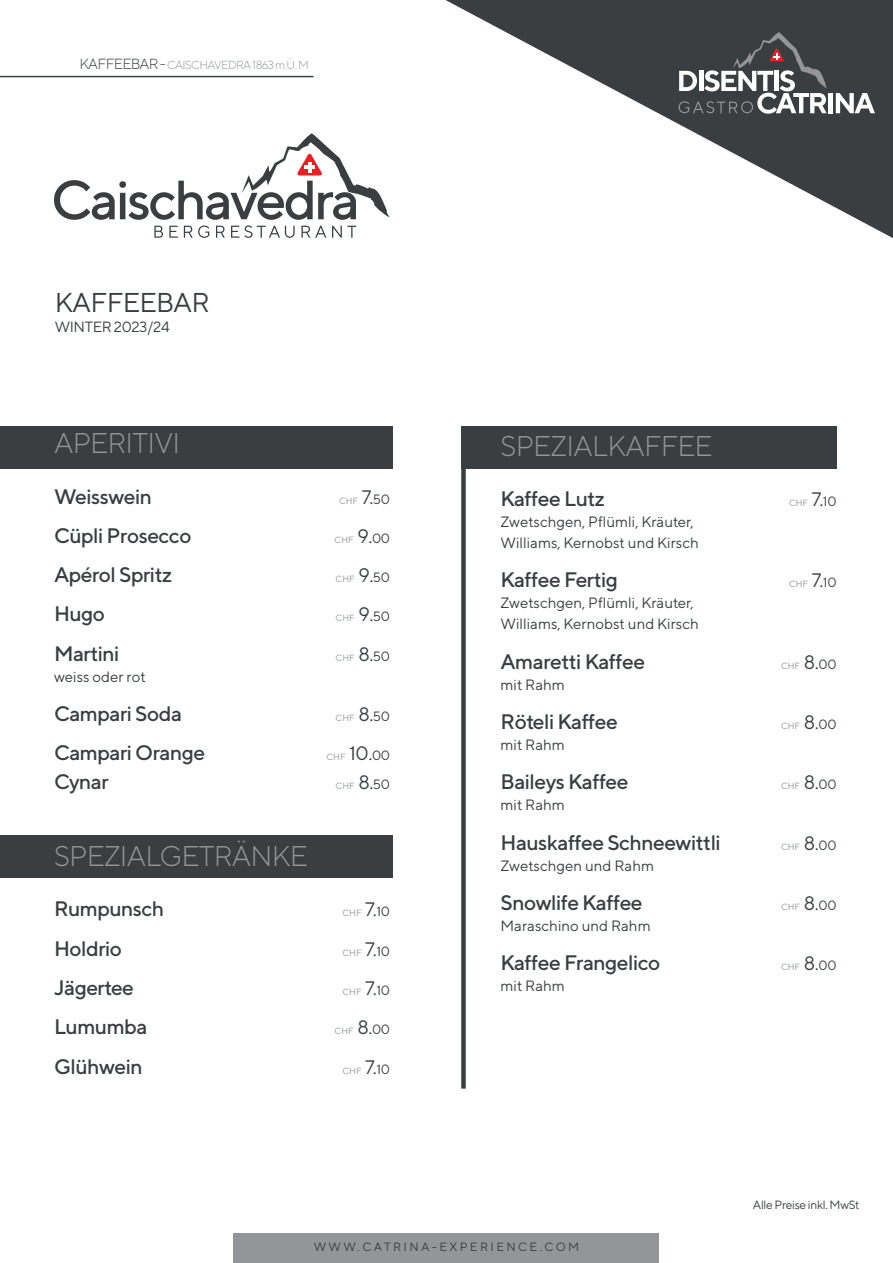
<style>
.page{position:relative;width:893px;height:1263px;background:#fff}
.page>*{position:absolute;margin:0;border:0;box-sizing:border-box;transform-origin:0 0}
.t1{font:300 28.5px "TT Norms";letter-spacing:-.025em;color:#939598}
.t2{font:27.15px "TT Norms";letter-spacing:-.025em;color:#3b3e40}
.t3{font:500 21px "TT Norms";letter-spacing:-.025em;color:#3b3e40}
.t4{font:15px/21px "TT Norms";color:#3b3e40}
.t5{font:14.85px "TT Norms";letter-spacing:-.025em;color:#3b3e40}
.t6{font:12px "TT Norms";letter-spacing:.2em;color:#3b3e40}
.t7{font:12px "TT Norms";letter-spacing:-.025em;color:#3b3e40}
.t8{font:300 11.7px "TT Norms";letter-spacing:-.05em;color:#939598}
.t9{font:9px "TT Norms";color:#939598}
.s1{font-size:14.7px;color:#3b3e40}
.s2{font-size:19.5px;color:#3b3e40}
.s3{font-size:13.5px;color:#3b3e40}
</style>
<div class="page">
<div style="left:0;top:426px;width:392px;height:43px;background:#3b3e40"></div>
<div style="left:461px;top:426px;width:376px;height:43px;background:#3b3e40"></div>
<div style="left:0;top:835px;width:392px;height:42px;background:#3b3e40"></div>
<svg style="left:54px;top:133px;width:336px;height:105px"></svg>
<svg style="left:445px;top:0;width:448px;height:238px"></svg>
<div style="left:828px;top:93px;width:5px;height:20px;background:#fff"></div>
<svg style="left:836px;top:93px;width:39px;height:20px"></svg>
<svg style="left:678px;top:32px;width:149px;height:82px;background:#626365"></svg>
<hr style="left:0;top:76px;width:313px;height:1px;background:#3b3e40">
<div style="left:461px;top:426px;width:5px;height:663px;background:#3b3e40"></div>
<div style="left:234px;top:1233px;width:425px;height:30px;background:#939598"></div>
<p class="t8" style="left:79px;top:57px;width:231px"><span class="s1">KAFFEEBAR -</span> CAISCHAVEDRA 1863 m.Ü. M</p>
<p class="t2" style="left:55px;top:286px;width:157px">KAFFEEBAR</p>
<p class="t5" style="left:55px;top:317px;width:117px">WINTER 2023/24</p>
<h1 class="t1" style="left:54px;top:426px;width:128px">APERITIVI</h1>
<p class="t3" style="left:54px;top:483px;width:100px">Weisswein</p>
<p class="t9" style="left:339px;top:495px;width:53px">CHF <span class="s2">7.</span><span class="s3">50</span></p>
<p class="t3" style="left:54px;top:522px;width:139px">Cüpli Prosecco</p>
<p class="t9" style="left:335px;top:534px;width:57px">CHF <span class="s2">9.</span><span class="s3">00</span></p>
<p class="t3" style="left:54px;top:562px;width:120px">Apérol Spritz</p>
<p class="t9" style="left:336px;top:573px;width:56px">CHF <span class="s2">9.</span><span class="s3">50</span></p>
<p class="t3" style="left:54px;top:601px;width:53px">Hugo</p>
<p class="t9" style="left:336px;top:613px;width:56px">CHF <span class="s2">9.</span><span class="s3">50</span></p>
<p class="t3" style="left:54px;top:640px;width:67px">Martini</p>
<p class="t9" style="left:336px;top:652px;width:56px">CHF <span class="s2">8.</span><span class="s3">50</span></p>
<p class="t4" style="left:54px;top:666px;width:93px">weiss oder rot</p>
<p class="t3" style="left:54px;top:701px;width:130px">Campari Soda</p>
<p class="t9" style="left:336px;top:712px;width:56px">CHF <span class="s2">8.</span><span class="s3">50</span></p>
<p class="t3" style="left:54px;top:740px;width:153px">Campari Orange</p>
<p class="t9" style="left:327px;top:752px;width:65px">CHF <span class="s2">10.</span><span class="s3">00</span></p>
<p class="t3" style="left:54px;top:768px;width:56px">Cynar</p>
<p class="t9" style="left:336px;top:780px;width:56px">CHF <span class="s2">8.</span><span class="s3">50</span></p>
<h1 class="t1" style="left:54px;top:839px;width:255px">SPEZIALGETRÄNKE</h1>
<p class="t3" style="left:54px;top:896px;width:112px">Rumpunsch</p>
<p class="t9" style="left:343px;top:908px;width:49px">CHF <span class="s2">7.</span><span class="s3">10</span></p>
<p class="t3" style="left:54px;top:935px;width:70px">Holdrio</p>
<p class="t9" style="left:343px;top:947px;width:49px">CHF <span class="s2">7.</span><span class="s3">10</span></p>
<p class="t3" style="left:54px;top:975px;width:81px">Jägertee</p>
<p class="t9" style="left:343px;top:986px;width:49px">CHF <span class="s2">7.</span><span class="s3">10</span></p>
<p class="t3" style="left:54px;top:1014px;width:95px">Lumumba</p>
<p class="t9" style="left:335px;top:1026px;width:57px">CHF <span class="s2">8.</span><span class="s3">00</span></p>
<p class="t3" style="left:54px;top:1053px;width:90px">Glühwein</p>
<p class="t9" style="left:343px;top:1065px;width:49px">CHF <span class="s2">7.</span><span class="s3">10</span></p>
<h1 class="t1" style="left:500px;top:428px;width:214px">SPEZIALKAFFEE</h1>
<p class="t3" style="left:500px;top:486px;width:106px">Kaffee Lutz</p>
<p class="t9" style="left:789px;top:497px;width:49px">CHF <span class="s2">7.</span><span class="s3">10</span></p>
<p class="t4" style="left:500px;top:511px;width:200px">Zwetschgen, Pflümli, Kräuter,<br>Williams, Kernobst und Kirsch</p>
<p class="t3" style="left:500px;top:567px;width:119px">Kaffee Fertig</p>
<p class="t9" style="left:789px;top:579px;width:49px">CHF <span class="s2">7.</span><span class="s3">10</span></p>
<p class="t4" style="left:500px;top:592px;width:200px">Zwetschgen, Pflümli, Kräuter,<br>Williams, Kernobst und Kirsch</p>
<p class="t3" style="left:500px;top:648px;width:146px">Amaretti Kaffee</p>
<p class="t9" style="left:781px;top:660px;width:57px">CHF <span class="s2">8.</span><span class="s3">00</span></p>
<p class="t4" style="left:500px;top:673px;width:66px">mit Rahm</p>
<p class="t3" style="left:500px;top:709px;width:119px">Röteli Kaffee</p>
<p class="t9" style="left:781px;top:720px;width:57px">CHF <span class="s2">8.</span><span class="s3">00</span></p>
<p class="t4" style="left:500px;top:734px;width:66px">mit Rahm</p>
<p class="t3" style="left:500px;top:769px;width:130px">Baileys Kaffee</p>
<p class="t9" style="left:781px;top:780px;width:57px">CHF <span class="s2">8.</span><span class="s3">00</span></p>
<p class="t4" style="left:500px;top:794px;width:66px">mit Rahm</p>
<p class="t3" style="left:500px;top:829px;width:222px">Hauskaffee Schneewittli</p>
<p class="t9" style="left:781px;top:841px;width:57px">CHF <span class="s2">8.</span><span class="s3">00</span></p>
<p class="t4" style="left:500px;top:854px;width:155px">Zwetschgen und Rahm</p>
<p class="t3" style="left:500px;top:889px;width:144px">Snowlife Kaffee</p>
<p class="t9" style="left:781px;top:901px;width:57px">CHF <span class="s2">8.</span><span class="s3">00</span></p>
<p class="t4" style="left:500px;top:915px;width:152px">Maraschino und Rahm</p>
<p class="t3" style="left:500px;top:950px;width:161px">Kaffee Frangelico</p>
<p class="t9" style="left:781px;top:961px;width:57px">CHF <span class="s2">8.</span><span class="s3">00</span></p>
<p class="t4" style="left:500px;top:975px;width:66px">mit Rahm</p>
<p class="t7" style="left:753px;top:1197px;width:108px">Alle Preise inkl. MwSt</p>
<p class="t6" style="left:314px;top:1240px;width:267px">WWW.CATRINA-EXPERIENCE.COM</p>
</div>
